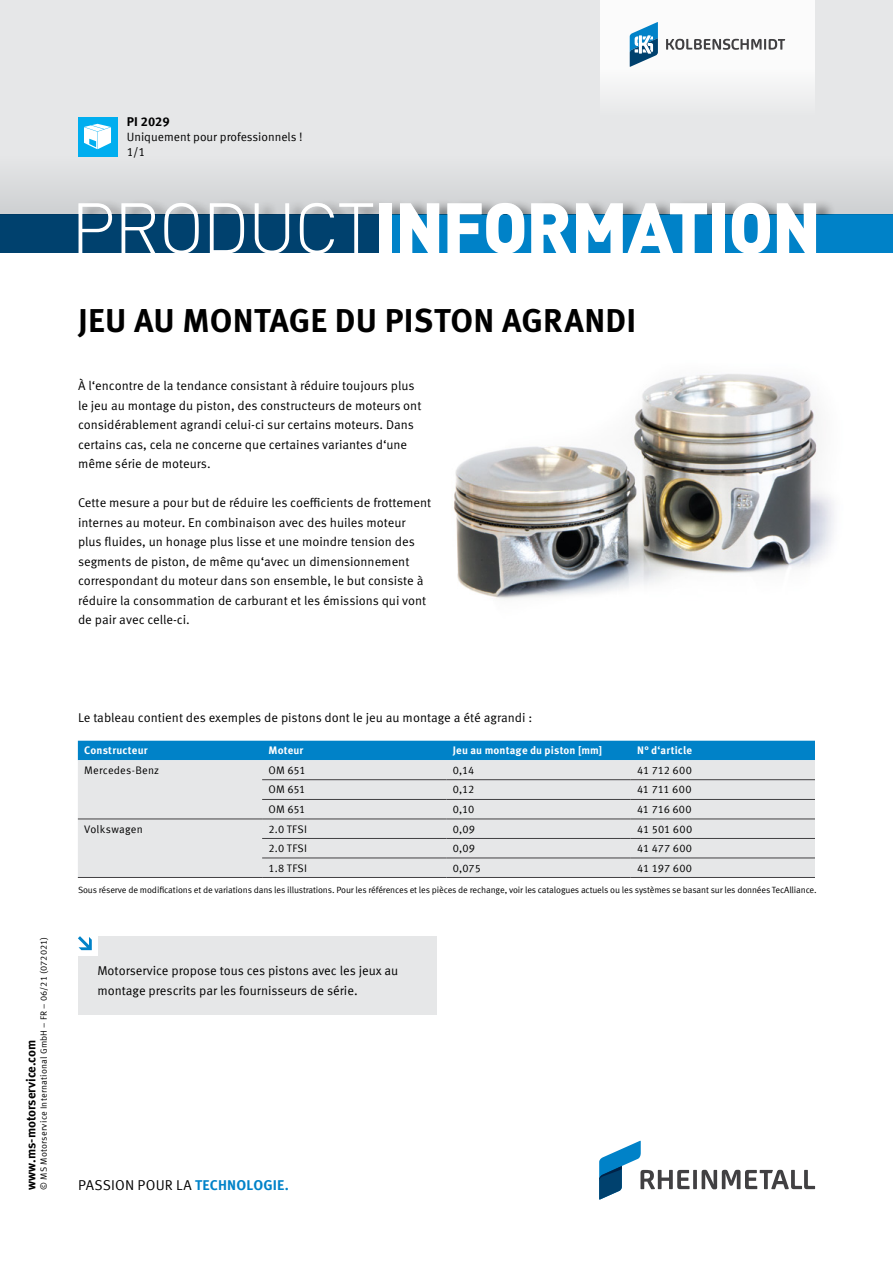
<style>
.page{position:relative;width:893px;height:1263px;background:#fff}
.page>*{position:absolute;margin:0;border:0;box-sizing:border-box;transform-origin:0 0}
.t1{font:900 70.5px "DIN Offc";letter-spacing:-.025em;color:#fff}
.t2{font:700 33px "Meta Pro";letter-spacing:.005em;color:#000}
.t3{font:14.25px "Meta Offc Pro Norm";letter-spacing:.015em;color:#000}
.t4{font:12.75px/19.5px "Meta Pro";color:#000}
.t5{font:12.75px/19.5px "Meta Offc Pro Norm";color:#000}
.t6{font:700 12.75px "Meta Offc Pro";color:#000}
.t7{font:12px "Meta Offc Pro Norm";color:#000}
.t8{font:10.8px "Meta Offc Pro Norm";letter-spacing:.015em;color:#000}
.t9{font:700 10.8px "Meta Pro";letter-spacing:.015em;color:#fff}
.t10{font:9px "Meta Offc Pro Norm";letter-spacing:-.015em;color:#000}
.t11{font:9px "Meta Offc Pro Norm";letter-spacing:.02em;color:#000}
.s1{font-weight:300}
.s2{font-family:"Meta Offc Pro";font-weight:700;color:#0082c8}
</style>
<div class="page">
<div style="left:0;top:0;width:893px;height:224px;background:#e6e7e8"></div>
<div style="left:0;top:214px;width:893px;height:39px;background:#00416e"></div>
<div style="left:386px;top:214px;width:507px;height:39px;background:#0082c8"></div>
<div style="left:0;top:156px;width:893px;height:58px;background:#dcdedf"></div>
<div style="left:80px;top:198px;width:756px;height:16px;background:#000;opacity:.4"></div>
<div style="left:78px;top:117px;width:39px;height:39px;background:#00aeef"></div>
<svg style="left:84px;top:124px;width:27px;height:25px"></svg>
<div style="left:600px;top:0;width:215px;height:117px;background:linear-gradient(to bottom,#fff,#edeeef)"></div>
<svg style="left:630px;top:22px;width:28px;height:45px"></svg>
<svg style="left:666px;top:39px;width:119px;height:11px"></svg>
<svg style="left:599px;top:1141px;width:216px;height:58px"></svg>
<img style="left:454px;top:374px;width:380px;height:225px">
<div style="left:78px;top:741px;width:737px;height:19px;background:#0082c8"></div>
<div style="left:78px;top:760px;width:737px;height:117px;background:#e6e7e8"></div>
<hr style="left:78px;top:877px;width:184px;height:1px;background:#414042">
<hr style="left:262px;top:877px;width:184px;height:1px;background:#414042">
<hr style="left:446px;top:877px;width:185px;height:1px;background:#414042">
<hr style="left:631px;top:877px;width:184px;height:1px;background:#414042">
<hr style="left:262px;top:779px;width:184px;height:1px;background:#414042">
<hr style="left:446px;top:779px;width:185px;height:1px;background:#414042">
<hr style="left:631px;top:779px;width:184px;height:1px;background:#414042">
<hr style="left:262px;top:799px;width:184px;height:1px;background:#414042">
<hr style="left:446px;top:799px;width:185px;height:1px;background:#414042">
<hr style="left:631px;top:799px;width:184px;height:1px;background:#414042">
<hr style="left:78px;top:818px;width:184px;height:1px;background:#414042">
<hr style="left:262px;top:818px;width:184px;height:1px;background:#414042">
<hr style="left:446px;top:818px;width:185px;height:1px;background:#414042">
<hr style="left:631px;top:818px;width:184px;height:1px;background:#414042">
<hr style="left:262px;top:838px;width:184px;height:1px;background:#414042">
<hr style="left:446px;top:838px;width:185px;height:1px;background:#414042">
<hr style="left:631px;top:838px;width:184px;height:1px;background:#414042">
<hr style="left:262px;top:857px;width:184px;height:1px;background:#414042">
<hr style="left:446px;top:857px;width:185px;height:1px;background:#414042">
<hr style="left:631px;top:857px;width:184px;height:1px;background:#414042">
<div style="left:78px;top:936px;width:359px;height:78px;background:#e6e7e8"></div>
<div style="left:78px;top:936px;width:19px;height:20px;background:#fff"></div>
<svg style="left:78px;top:936px;width:14px;height:14px"></svg>
<p class="t6" style="left:127px;top:111px;width:45px">PI 2029</p>
<p class="t7" style="left:127px;top:128px;width:177px">Uniquement pour professionnels !</p>
<p class="t7" style="left:127px;top:143px;width:20px">1/1</p>
<h1 class="t1" style="left:71px;top:181px;width:752px"><span class="s1">PRODUCT</span>INFORMATION</h1>
<h2 class="t2" style="left:78px;top:299px;width:560px">JEU AU MONTAGE DU PISTON AGRANDI</h2>
<p class="t4" style="left:78px;top:376px;width:345px">À l‘encontre de la tendance consistant à réduire toujours plus le jeu au montage du piston, des constructeurs de moteurs ont considérablement agrandi celui-ci sur certains moteurs. Dans certains cas, cela ne concerne que certaines variantes d‘une même série de moteurs.</p>
<p class="t4" style="left:78px;top:493px;width:355px">Cette mesure a pour but de réduire les coefficients de frottement internes au moteur. En combinaison avec des huiles moteur plus fluides, un honage plus lisse et une moindre tension des segments de piston, de même qu‘avec un dimensionnement correspondant du moteur dans son ensemble, le but consiste à réduire la consommation de carburant et les émissions qui vont de pair avec celle-ci.</p>
<p class="t11" style="left:37px;top:1189px;width:254px;rotate:-90deg">© MS Motorservice International GmbH – FR – 06/21 (072021)</p>
<p class="t6" style="left:21px;top:1189px;width:151px;rotate:-90deg">www.ms-motorservice.com</p>
<p class="t4" style="left:78px;top:707px;width:456px">Le tableau contient des exemples de pistons dont le jeu au montage a été agrandi :</p>
<p class="t9" style="left:84px;top:744px;width:65px">Constructeur</p>
<p class="t9" style="left:269px;top:744px;width:36px">Moteur</p>
<p class="t9" style="left:453px;top:744px;width:151px">Jeu au montage du piston [mm]</p>
<p class="t9" style="left:637px;top:744px;width:56px">N° d‘article</p>
<p class="t8" style="left:84px;top:762px;width:77px">Mercedes-Benz</p>
<p class="t8" style="left:269px;top:762px;width:38px">OM 651</p>
<p class="t8" style="left:453px;top:762px;width:23px">0,14</p>
<p class="t8" style="left:637px;top:762px;width:56px">41 712 600</p>
<p class="t8" style="left:269px;top:781px;width:38px">OM 651</p>
<p class="t8" style="left:453px;top:781px;width:23px">0,12</p>
<p class="t8" style="left:637px;top:781px;width:56px">41 711 600</p>
<p class="t8" style="left:269px;top:801px;width:38px">OM 651</p>
<p class="t8" style="left:453px;top:801px;width:23px">0,10</p>
<p class="t8" style="left:637px;top:801px;width:56px">41 716 600</p>
<p class="t8" style="left:84px;top:821px;width:60px">Volkswagen</p>
<p class="t8" style="left:269px;top:821px;width:40px">2.0 TFSI</p>
<p class="t8" style="left:453px;top:821px;width:24px">0,09</p>
<p class="t8" style="left:637px;top:821px;width:57px">41 501 600</p>
<p class="t8" style="left:269px;top:840px;width:40px">2.0 TFSI</p>
<p class="t8" style="left:453px;top:840px;width:24px">0,09</p>
<p class="t8" style="left:637px;top:840px;width:56px">41 477 600</p>
<p class="t8" style="left:269px;top:860px;width:40px">1.8 TFSI</p>
<p class="t8" style="left:453px;top:860px;width:30px">0,075</p>
<p class="t8" style="left:637px;top:860px;width:57px">41 197 600</p>
<p class="t10" style="left:78px;top:883px;width:740px">Sous réserve de modifications et de variations dans les illustrations. Pour les références et les pièces de rechange, voir les catalogues actuels ou les systèmes se basant sur les données TecAlliance.</p>
<p class="t5" style="left:97px;top:960px;width:302px">Motorservice propose tous ces pistons avec les jeux au montage prescrits par les fournisseurs de série.</p>
<p class="t3" style="left:78px;top:1174px;width:213px">PASSION POUR LA <span class="s2">TECHNOLOGIE.</span></p>
</div>
